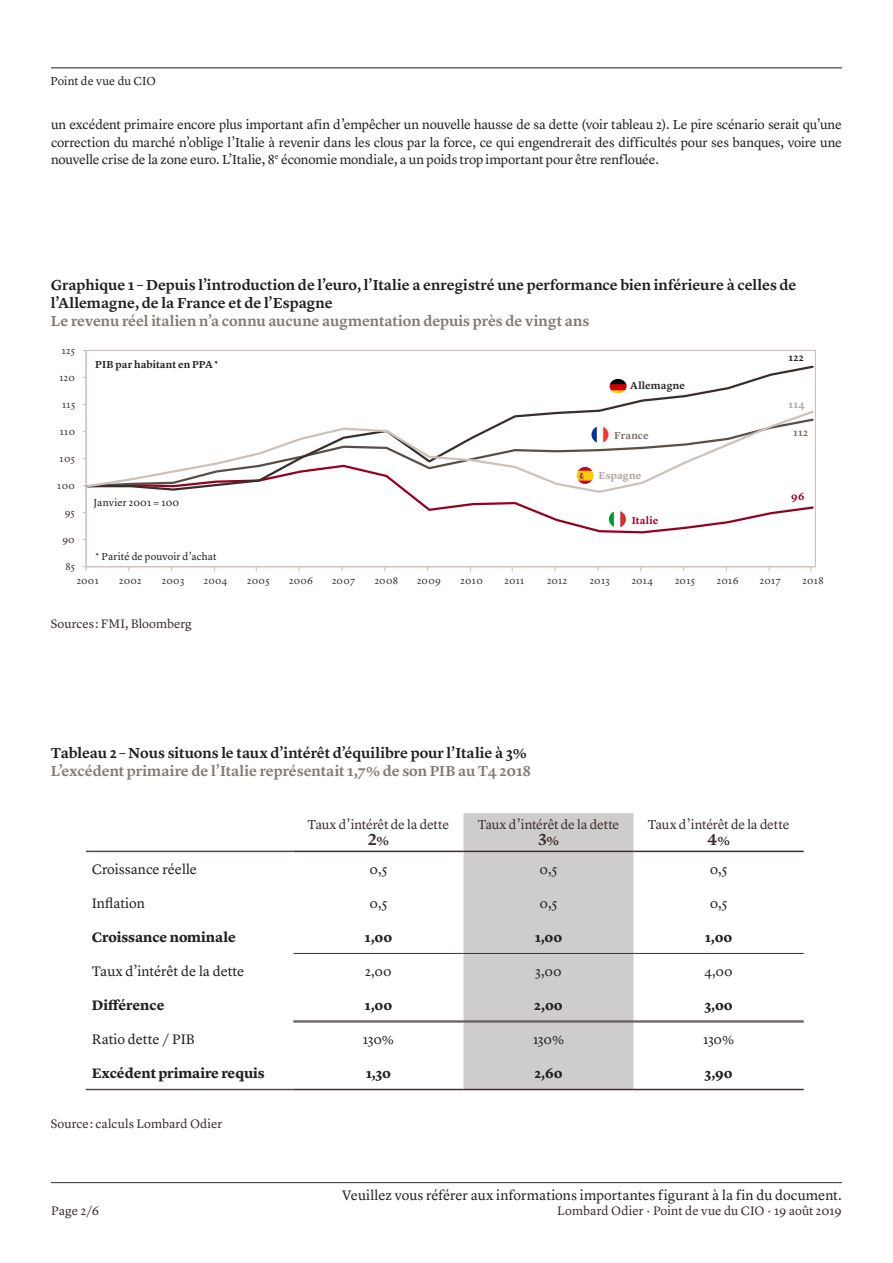
<style>
.page{position:relative;width:893px;height:1263px;background:#fff}
.page>*{position:absolute;margin:0;border:0;box-sizing:border-box;transform-origin:0 0}
.Texte{font:600 16.5px "Lyon Text";color:#392e2c}
.Titre_2{font:600 15px/18px "Lyon Text";letter-spacing:-.005em;color:#231f20}
.t1{font:14.25px "Lyon Text";color:#231f20}
.t2{font:700 14.25px "Lyon Text";color:#231f20}
.Texte-2{font:13.5px/17.2px "Lyon Text";letter-spacing:-.01em;color:#231f20;text-align:justify}
.Texte-3{font:13.5px "Lyon Text";letter-spacing:-.02em;color:#392e2c}
.Texte-4{font:700 13.5px "Lyon Text";color:#231f20}
.Texte-5{font:12.75px "Lyon Text";color:#392e2c}
.t3{font:12px "Lyon Text";color:#231f20}
.Titre_2-2{font:10.5px "Lyon Text";letter-spacing:.01em;color:#231f20}
.Titre_2-3{font:600 10.5px "Lyon Text";letter-spacing:.005em;color:#231f20}
.t4{font:600 10.5px "Lyon Text";letter-spacing:.02em;color:#2a2222}
.t5{font:600 10.5px "Lyon Text";letter-spacing:.02em;color:#aba4a0}
.t6{font:600 10.5px "Lyon Text";letter-spacing:.025em;color:#7d6e66}
.t7{font:600 10.5px "Lyon Text";letter-spacing:.02em;color:#960021}
.t8{font:10.2px "Lyon Text";letter-spacing:.025em;color:#3d312e}
.s1{color:#837a73}
.s2{font-size:13.5px}
</style>
<div class="page">
<hr style="left:51px;top:68px;width:791px;height:1px;background:#231f20">
<hr style="left:51px;top:1182px;width:791px;height:1px;background:#392e2c">
<hr style="left:86px;top:350px;width:1px;height:217px;background:#ccc2bb">
<hr style="left:86px;top:566px;width:729px;height:1px;background:#ccc2bb">
<svg style="left:83px;top:566px;width:4px;height:5px"></svg>
<svg style="left:407px;top:494px;width:407px;height:40px"></svg>
<svg style="left:602px;top:365px;width:212px;height:44px"></svg>
<svg style="left:86px;top:409px;width:728px;height:85px"></svg>
<div style="left:463px;top:813px;width:171px;height:276px;background:#cfcdcc"></div>
<hr style="left:86px;top:851px;width:207px;height:1px;background:#544948">
<hr style="left:293px;top:851px;width:170px;height:1px;background:#392e2c">
<hr style="left:463px;top:851px;width:171px;height:1px;background:#392e2c">
<hr style="left:634px;top:851px;width:170px;height:1px;background:#392e2c">
<hr style="left:86px;top:1089px;width:207px;height:1px;background:#544948">
<hr style="left:293px;top:1089px;width:170px;height:1px;background:#392e2c">
<hr style="left:463px;top:1089px;width:171px;height:1px;background:#392e2c">
<hr style="left:634px;top:1089px;width:170px;height:1px;background:#392e2c">
<hr style="left:293px;top:953px;width:170px;height:1px;background:#392e2c">
<hr style="left:463px;top:953px;width:171px;height:1px;background:#392e2c">
<hr style="left:634px;top:953px;width:170px;height:1px;background:#392e2c">
<hr style="left:293px;top:1021px;width:170px;height:1px;background:#392e2c">
<hr style="left:293px;top:1022px;width:170px;height:1px;background:#392e2c">
<hr style="left:463px;top:1021px;width:171px;height:1px;background:#392e2c">
<hr style="left:463px;top:1022px;width:171px;height:1px;background:#392e2c">
<hr style="left:634px;top:1021px;width:170px;height:1px;background:#392e2c">
<hr style="left:634px;top:1022px;width:170px;height:1px;background:#392e2c">
<img style="left:610px;top:379px;width:17px;height:14px">
<img style="left:591px;top:426px;width:17px;height:17px;border-radius:9px">
<img style="left:609px;top:511px;width:17px;height:17px;border-radius:9px">
<img style="left:577px;top:467px;width:17px;height:17px;border-radius:9px">
<p class="t3" style="left:51px;top:72px;width:107px">Point de vue du CIO</p>
<p class="Texte-2" style="left:51px;top:115px;width:792px">un excédent primaire encore plus important afin d’empêcher un nouvelle hausse de sa dette (voir tableau 2). Le pire scénario serait qu’une correction du marché n’oblige l’Italie à revenir dans les clous par la force, ce qui engendrerait des difficultés pour ses banques, voire une nouvelle crise de la zone euro. L’Italie, 8<sup>e</sup> économie mondiale, a un poids trop important pour être renflouée.</p>
<p class="Titre_2" style="left:51px;top:275px;width:747px">Graphique 1 – Depuis l’introduction de l’euro, l’Italie a enregistré une performance bien inférieure à celles de l’Allemagne, de la France et de l’Espagne<br><span class="s1">Le revenu réel italien n’a connu aucune augmentation depuis près de vingt ans</span></p>
<p class="t8" style="left:62px;top:343px;width:15px">125</p>
<p class="t8" style="left:59px;top:370px;width:17px">120</p>
<p class="t8" style="left:62px;top:397px;width:15px">115</p>
<p class="t8" style="left:60px;top:424px;width:17px">110</p>
<p class="t8" style="left:60px;top:451px;width:17px">105</p>
<p class="t8" style="left:57px;top:478px;width:19px">100</p>
<p class="t8" style="left:65px;top:505px;width:11px">95</p>
<p class="t8" style="left:62px;top:532px;width:14px">90</p>
<p class="t8" style="left:65px;top:559px;width:11px">85</p>
<p class="Titre_2-3" style="left:95px;top:357px;width:125px">PIB par habitant en PPA *</p>
<p class="Titre_2-2" style="left:94px;top:494px;width:87px">Janvier 2001 = 100</p>
<p class="Titre_2-2" style="left:95px;top:549px;width:123px">* Parité de pouvoir d’achat</p>
<p class="t4" style="left:630px;top:377px;width:56px">Allemagne</p>
<p class="t6" style="left:614px;top:427px;width:36px">France</p>
<p class="t5" style="left:598px;top:467px;width:44px">Espagne</p>
<p class="t7" style="left:632px;top:512px;width:28px">Italie</p>
<p class="t4" style="left:788px;top:350px;width:17px">122</p>
<p class="t5" style="left:788px;top:397px;width:18px">114</p>
<p class="t6" style="left:793px;top:424px;width:16px">112</p>
<p class="t7" style="left:791px;top:488px;width:15px">96</p>
<p class="t8" style="left:77px;top:572px;width:24px">2001</p>
<p class="t8" style="left:119px;top:572px;width:24px">2002</p>
<p class="t8" style="left:162px;top:572px;width:24px">2003</p>
<p class="t8" style="left:204px;top:572px;width:25px">2004</p>
<p class="t8" style="left:247px;top:572px;width:24px">2005</p>
<p class="t8" style="left:289px;top:572px;width:25px">2006</p>
<p class="t8" style="left:332px;top:572px;width:25px">2007</p>
<p class="t8" style="left:375px;top:572px;width:25px">2008</p>
<p class="t8" style="left:417px;top:572px;width:25px">2009</p>
<p class="t8" style="left:461px;top:572px;width:24px">2010</p>
<p class="t8" style="left:504px;top:572px;width:21px">2011</p>
<p class="t8" style="left:547px;top:572px;width:22px">2012</p>
<p class="t8" style="left:590px;top:572px;width:22px">2013</p>
<p class="t8" style="left:632px;top:572px;width:23px">2014</p>
<p class="t8" style="left:675px;top:572px;width:22px">2015</p>
<p class="t8" style="left:717px;top:572px;width:23px">2016</p>
<p class="t8" style="left:760px;top:572px;width:22px">2017</p>
<p class="t8" style="left:803px;top:572px;width:22px">2018</p>
<p class="Texte-5" style="left:51px;top:613px;width:143px">Sources : FMI, Bloomberg</p>
<p class="Titre_2" style="left:51px;top:742px;width:482px">Tableau 2 – Nous situons le taux d’intérêt d’équilibre pour l’Italie à 3%<br><span class="s1">L’excédent primaire de l’Italie représentait 1,7% de son PIB au T4 2018</span></p>
<p class="Texte-3" style="left:308px;top:814px;width:143px">Taux d’intérêt de la dette</p>
<p class="Texte" style="left:368px;top:827px;width:23px">2<span class="s2">%</span></p>
<p class="Texte-3" style="left:478px;top:814px;width:143px">Taux d’intérêt de la dette</p>
<p class="Texte" style="left:538px;top:827px;width:23px">3<span class="s2">%</span></p>
<p class="Texte-3" style="left:648px;top:814px;width:143px">Taux d’intérêt de la dette</p>
<p class="Texte" style="left:707px;top:827px;width:24px">4<span class="s2">%</span></p>
<p class="t1" style="left:92px;top:858px;width:107px">Croissance réelle</p>
<p class="Texte-2" style="left:370px;top:859px;width:19px">0,5</p>
<p class="Texte-2" style="left:540px;top:859px;width:19px">0,5</p>
<p class="Texte-2" style="left:710px;top:859px;width:19px">0,5</p>
<p class="t1" style="left:92px;top:892px;width:54px">Inflation</p>
<p class="Texte-2" style="left:370px;top:893px;width:19px">0,5</p>
<p class="Texte-2" style="left:540px;top:893px;width:19px">0,5</p>
<p class="Texte-2" style="left:710px;top:893px;width:19px">0,5</p>
<p class="t2" style="left:92px;top:926px;width:145px">Croissance nominale</p>
<p class="Texte-4" style="left:365px;top:926px;width:29px">1,00</p>
<p class="Texte-4" style="left:535px;top:926px;width:29px">1,00</p>
<p class="Texte-4" style="left:705px;top:926px;width:29px">1,00</p>
<p class="t1" style="left:92px;top:960px;width:154px">Taux d’intérêt de la dette</p>
<p class="Texte-2" style="left:365px;top:961px;width:28px">2,00</p>
<p class="Texte-2" style="left:535px;top:961px;width:28px">3,00</p>
<p class="Texte-2" style="left:704px;top:961px;width:30px">4,00</p>
<p class="t2" style="left:92px;top:994px;width:74px">Différence</p>
<p class="Texte-4" style="left:365px;top:994px;width:29px">1,00</p>
<p class="Texte-4" style="left:534px;top:994px;width:30px">2,00</p>
<p class="Texte-4" style="left:704px;top:994px;width:30px">3,00</p>
<p class="t1" style="left:92px;top:1028px;width:105px">Ratio dette / PIB</p>
<p class="Texte-2" style="left:363px;top:1029px;width:33px">130%</p>
<p class="Texte-2" style="left:533px;top:1029px;width:33px">130%</p>
<p class="Texte-2" style="left:703px;top:1029px;width:33px">130%</p>
<p class="t2" style="left:92px;top:1062px;width:174px">Excédent primaire requis</p>
<p class="Texte-4" style="left:366px;top:1062px;width:27px">1,30</p>
<p class="Texte-4" style="left:534px;top:1062px;width:30px">2,60</p>
<p class="Texte-4" style="left:705px;top:1062px;width:30px">3,90</p>
<p class="Texte-5" style="left:51px;top:1114px;width:173px">Source : calculs Lombard Odier</p>
<p class="t1" style="left:342px;top:1184px;width:501px">Veuillez vous référer aux informations importantes figurant à la fin du document.</p>
<p class="Texte-5" style="left:51px;top:1201px;width:50px">Page 2/6</p>
<p class="Texte-5" style="left:557px;top:1201px;width:286px">Lombard Odier · Point de vue du CIO · 19 août 2019</p>
</div>
